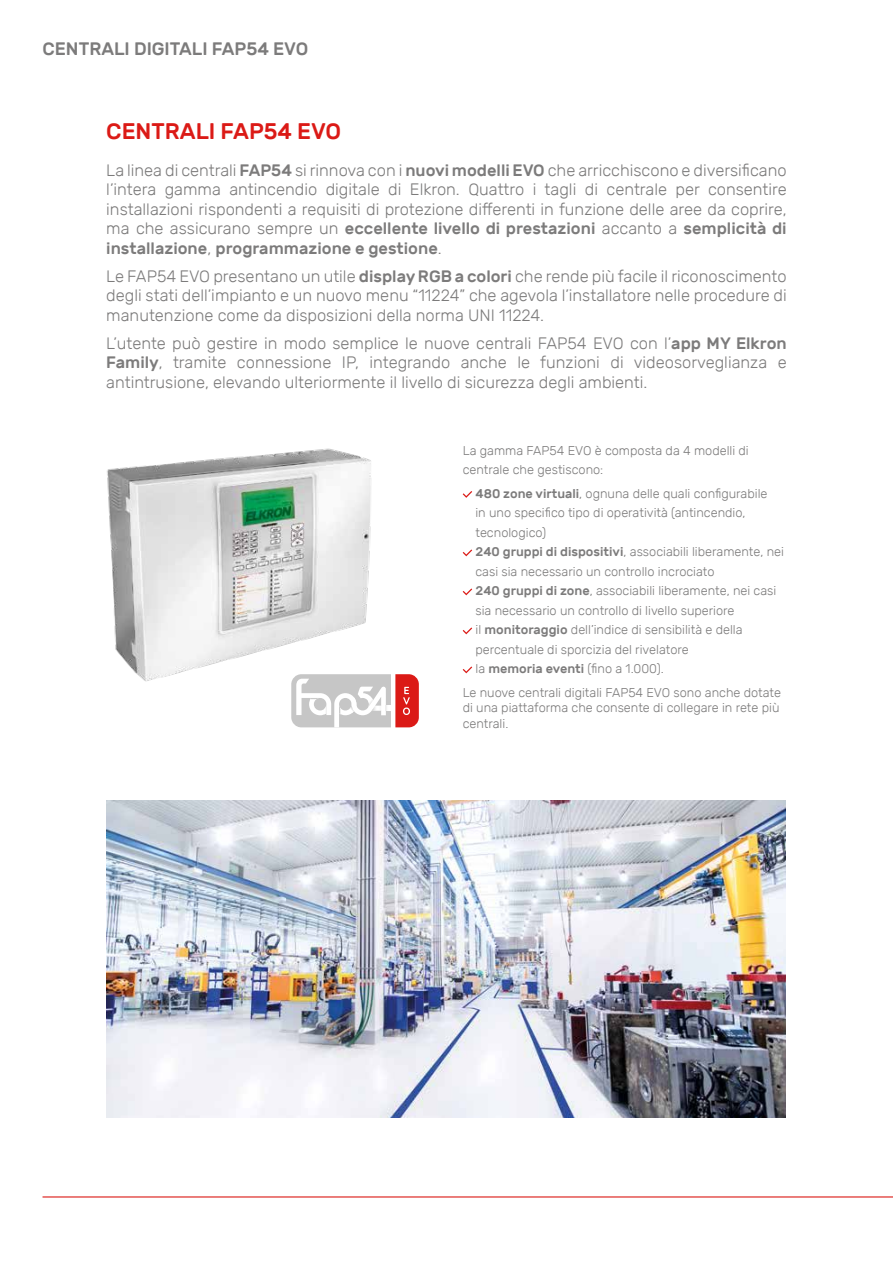
<style>
.page{position:relative;width:893px;height:1263px;background:#fff}
.page>*{position:absolute;margin:0;border:0;box-sizing:border-box;transform-origin:0 0}
.t1{font:500 22.5px "Rubik";color:#db1a16}
.t2{font:500 18px "Rubik";color:#7c7b7b}
.t3{font:300 16.5px/19.5px "Rubik";color:#7c7b7b;text-align:justify}
.t4{font:300 12.75px/19.5px "Rubik";color:#7c7b7b}
.s1{font-weight:500}
</style>
<div class="page">
<svg style="left:463px;top:491px;width:9px;height:7px"></svg>
<svg style="left:463px;top:549px;width:9px;height:7px"></svg>
<svg style="left:463px;top:588px;width:9px;height:7px"></svg>
<svg style="left:463px;top:627px;width:9px;height:7px"></svg>
<svg style="left:463px;top:666px;width:9px;height:7px"></svg>
<img style="left:107px;top:448px;width:264px;height:234px">
<img style="left:106px;top:800px;width:679px;height:317px">
<hr style="left:43px;top:1196px;width:850px;height:1px;background:#db1a16">
<svg style="left:291px;top:674px;width:128px;height:53px"></svg>
<p class="t2" style="left:43px;top:39px;width:267px">CENTRALI DIGITALI FAP54 EVO</p>
<h1 class="t1" style="left:106px;top:118px;width:236px">CENTRALI FAP54 EVO</h1>
<p class="t3" style="left:106px;top:160px;width:682px">La linea di centrali <span class="s1">FAP54</span> si rinnova con i <span class="s1">nuovi modelli EVO</span> che arricchiscono e diversificano l’intera gamma antincendio digitale di Elkron. Quattro i tagli di centrale per consentire installazioni rispondenti a requisiti di protezione differenti in funzione delle aree da coprire, ma che assicurano sempre un <span class="s1">eccellente livello di prestazioni</span> accanto a <span class="s1">semplicità di installazione</span>, <span class="s1">programmazione e gestione</span>.</p>
<p class="t3" style="left:106px;top:266px;width:682px">Le FAP54 EVO presentano un utile <span class="s1">display RGB a colori</span> che rende più facile il riconoscimento degli stati dell’impianto e un nuovo menu “11224” che agevola l’installatore nelle procedure di manutenzione come da disposizioni della norma UNI 11224.</p>
<p class="t3" style="left:106px;top:333px;width:682px">L’utente può gestire in modo semplice le nuove centrali FAP54 EVO con l’<span class="s1">app MY Elkron Family</span>, tramite connessione IP, integrando anche le funzioni di videosorveglianza e antintrusione, elevando ulteriormente il livello di sicurezza degli ambienti.</p>
<p class="t4" style="left:463px;top:440px;width:288px">La gamma FAP54 EVO è composta da 4 modelli di centrale che gestiscono:</p>
<p class="t4" style="left:475px;top:484px;width:310px"><span class="s1">480 zone virtuali</span>, ognuna delle quali configurabile<br>in uno specifico tipo di operatività (antincendio, tecnologico)<br><span class="s1">240 gruppi di dispositivi</span>, associabili liberamente, nei casi sia necessario un controllo incrociato<br><span class="s1">240 gruppi di zone</span>, associabili liberamente, nei casi sia necessario un controllo di livello superiore<br>il <span class="s1">monitoraggio</span> dell’indice di sensibilità e della percentuale di sporcizia del rivelatore<br>la <span class="s1">memoria eventi</span> (fino a 1.000).</p>
<p class="t4" style="left:463px;top:685px;width:320px;line-height:15.3px">Le nuove centrali digitali FAP54 EVO sono anche dotate di una piattaforma che consente di collegare in rete più centrali.</p>
</div>
